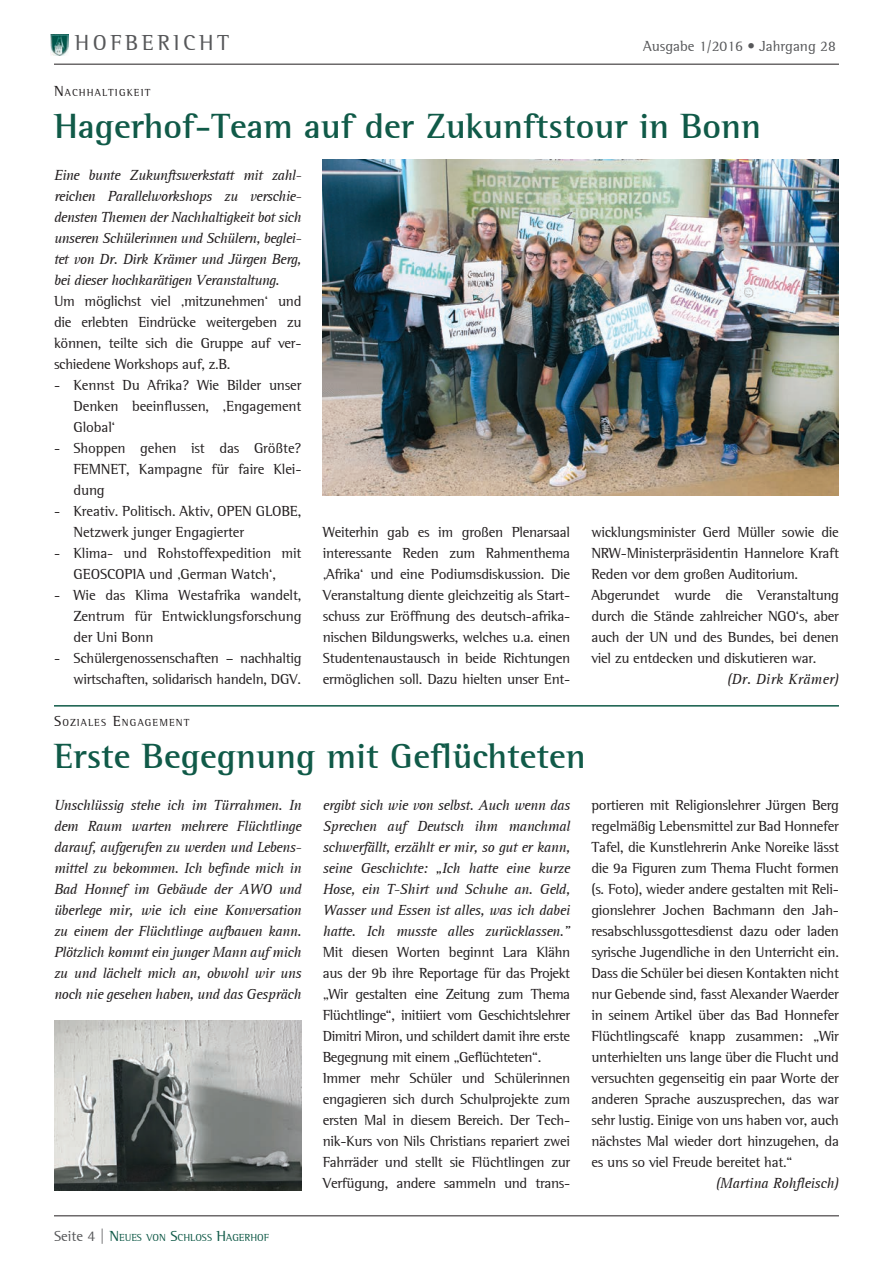
<style>
.page{position:relative;width:893px;height:1263px;background:#fff}
.page>*{position:absolute;margin:0;border:0;box-sizing:border-box;transform-origin:0 0}
.t1{font:700 36px "AT Rotis Semi Serif";color:#105a48}
.t2{font:22.35px "AT Rotis Semi Serif";letter-spacing:.16em;color:#57585a}
.t3{font:15px/21px "AT Rotis Semi Serif";letter-spacing:-.02em;color:#231f20;text-align:justify}
.t4{font:italic 15px/21px "AT Rotis Serif";letter-spacing:-.03em;color:#231f20;text-align:justify}
.t5{font:15px "AT Rotis Semi Serif";color:#57585a}
.t6{font:italic 15px "AT Rotis Serif";color:#231f20}
.t7{font:10.5px "AT Rotis Semi Serif";letter-spacing:.105em;color:#231f20}
.t8{font:10.5px "AT Rotis Semi Serif";color:#105a48}
.s1{font-size:15px}
.s2{font-size:15px;color:#57585a}
</style>
<div class="page">
<hr style="left:54px;top:64px;width:785px;height:1px;background:#231f20">
<hr style="left:54px;top:1215px;width:785px;height:1px;background:#231f20">
<img style="left:51px;top:35px;width:17px;height:20px">
<hr style="left:54px;top:705px;width:785px;height:2px;background:#105a48">
<img style="left:323px;top:159px;width:516px;height:336px">
<img style="left:54px;top:1021px;width:247px;height:170px">
<h2 class="t2" style="left:75px;top:30px;width:156px">HOFBERICHT</h2>
<p class="t5" style="left:643px;top:38px;width:194px">Ausgabe 1/2016 • Jahrgang 28</p>
<p class="t7" style="left:54px;top:86px;width:98px"><span class="s1">N</span>ACHHALTIGKEIT</p>
<h1 class="t1" style="left:54px;top:104px;width:709px">Hagerhof-Team auf der Zukunftstour in Bonn</h1>
<p class="t4" style="left:54px;top:165px;width:249px">Eine bunte Zukunftswerkstatt mit zahl&shy;reichen Parallelworkshops zu verschie&shy;densten Themen der Nachhaltigkeit bot sich unseren Schülerinnen und Schülern, beglei&shy;tet von Dr. Dirk Krämer und Jürgen Berg, bei dieser hochkarätigen Veranstaltung.</p>
<p class="t3" style="left:54px;top:290px;width:249px">Um möglichst viel ‚mitzunehmen‘ und die erlebten Eindrücke weitergeben zu können, teilte sich die Gruppe auf ver&shy;schiedene Workshops auf, z.B.</p>
<p class="t3" style="left:73px;top:374px;width:229px;text-indent:-19px">- Kennst Du Afrika? Wie Bilder unser Denken beeinflussen, ‚Engagement Global‘</p>
<p class="t3" style="left:74px;top:437px;width:229px;text-indent:-20px">- Shoppen gehen ist das Größte?<br>FEMNET, Kampagne für faire Klei&shy;dung</p>
<p class="t3" style="left:73px;top:500px;width:229px;text-indent:-19px">- Kreativ. Politisch. Aktiv, OPEN GLOBE,<br>Netzwerk junger Engagierter</p>
<p class="t3" style="left:54px;top:542px;width:249px;text-align:center">- Klima- und Rohstoffexpedition mit<br>GEOSCOPIA und ‚German Watch‘,</p>
<p class="t3" style="left:74px;top:584px;width:229px;text-indent:-19px">- Wie das Klima Westafrika wandelt, Zentrum für Entwicklungsforschung der Uni Bonn</p>
<p class="t3" style="left:54px;top:647px;width:249px;text-align:right">- Schülergenossenschaften – nachhaltig wirtschaften, solidarisch handeln, DGV.</p>
<p class="t3" style="left:323px;top:521px;width:249px">Weiterhin gab es im großen Plenarsaal interessante Reden zum Rahmenthema ‚Afrika‘ und eine Podiumsdiskussion. Die Veranstaltung diente gleichzeitig als Start&shy;schuss zur Eröffnung des deutsch-afrika&shy;nischen Bildungswerks, welches u.a. einen Studentenaustausch in beide Richtungen ermöglichen soll. Dazu hielten unser Ent-</p>
<p class="t3" style="left:591px;top:521px;width:249px;text-align:left">wicklungsminister Gerd Müller sowie die NRW-Ministerpräsidentin Hannelore Kraft Reden vor dem großen Auditorium.<br>Abgerundet wurde die Veranstaltung durch die Stände zahlreicher NGO‘s, aber auch der UN und des Bundes, bei denen viel zu entdecken und diskutieren war.</p>
<p class="t6" style="left:727px;top:671px;width:114px">(Dr. Dirk Krämer)</p>
<p class="t7" style="left:54px;top:716px;width:137px"><span class="s1">S</span>OZIALES <span class="s1">E</span>NGAGEMENT</p>
<h1 class="t1" style="left:54px;top:734px;width:533px">Erste Begegnung mit Geflüchteten</h1>
<p class="t4" style="left:54px;top:795px;width:249px">Unschlüssig stehe ich im Türrahmen. In dem Raum warten mehrere Flüchtlinge darauf, aufgerufen zu werden und Lebens&shy;mittel zu bekommen. Ich befinde mich in Bad Honnef im Gebäude der AWO und überlege mir, wie ich eine Konversation zu einem der Flüchtlinge aufbauen kann.<br>Plötzlich kommt ein junger Mann auf mich zu und lächelt mich an, obwohl wir uns noch nie gesehen haben, und das Gespräch</p>
<p class="t4" style="left:323px;top:795px;width:249px">ergibt sich wie von selbst. Auch wenn das Sprechen auf Deutsch ihm manchmal schwerfällt, erzählt er mir, so gut er kann, seine Geschichte: „Ich hatte eine kurze Hose, ein T-Shirt und Schuhe an. Geld, Wasser und Essen ist alles, was ich dabei hatte. Ich musste alles zurücklassen.”</p>
<p class="t3" style="left:591px;top:794px;width:249px">portieren mit Religionslehrer Jürgen Berg regelmäßig Lebensmittel zur Bad Honnefer Tafel, die Kunstlehrerin Anke Noreike lässt die 9a Figuren zum Thema Flucht formen (s. Foto), wieder andere gestalten mit Reli&shy;gionslehrer Jochen Bachmann den Jah&shy;resabschlussgottesdienst dazu oder laden syrische Jugendliche in den Unterricht ein.<br>Dass die Schüler bei diesen Kontakten nicht nur Gebende sind, fasst Alexander Waerder in seinem Artikel über das Bad Honnefer Flüchtlingscafé knapp zusammen: „Wir unterhielten uns lange über die Flucht und versuchten gegenseitig ein paar Worte der anderen Sprache auszusprechen, das war sehr lustig. Einige von uns haben vor, auch nächstes Mal wieder dort hinzugehen, da es uns so viel Freude bereitet hat.“</p>
<p class="t4" style="left:715px;top:1173px;width:125px">(Martina Rohfleisch)</p>
<p class="t3" style="left:323px;top:941px;width:249px;text-align:left">Mit diesen Worten beginnt Lara Klähn aus der 9b ihre Reportage für das Projekt „Wir gestalten eine Zeitung zum Thema Flüchtlinge“, initiiert vom Geschichtslehrer Dimitri Miron, und schildert damit ihre erste Begegnung mit einem „Geflüchteten“.<br>Immer mehr Schüler und Schülerinnen engagieren sich durch Schulprojekte zum ersten Mal in diesem Bereich. Der Tech&shy;nik-Kurs von Nils Christians repariert zwei Fahrräder und stellt sie Flüchtlingen zur Verfügung, andere sammeln und trans-</p>
<p class="t8" style="left:54px;top:1231px;width:217px"><span class="s2">Seite 4 |</span> <span class="s1">N</span>EUES VON <span class="s1">S</span>CHLOSS <span class="s1">H</span>AGERHOF</p>
</div>
